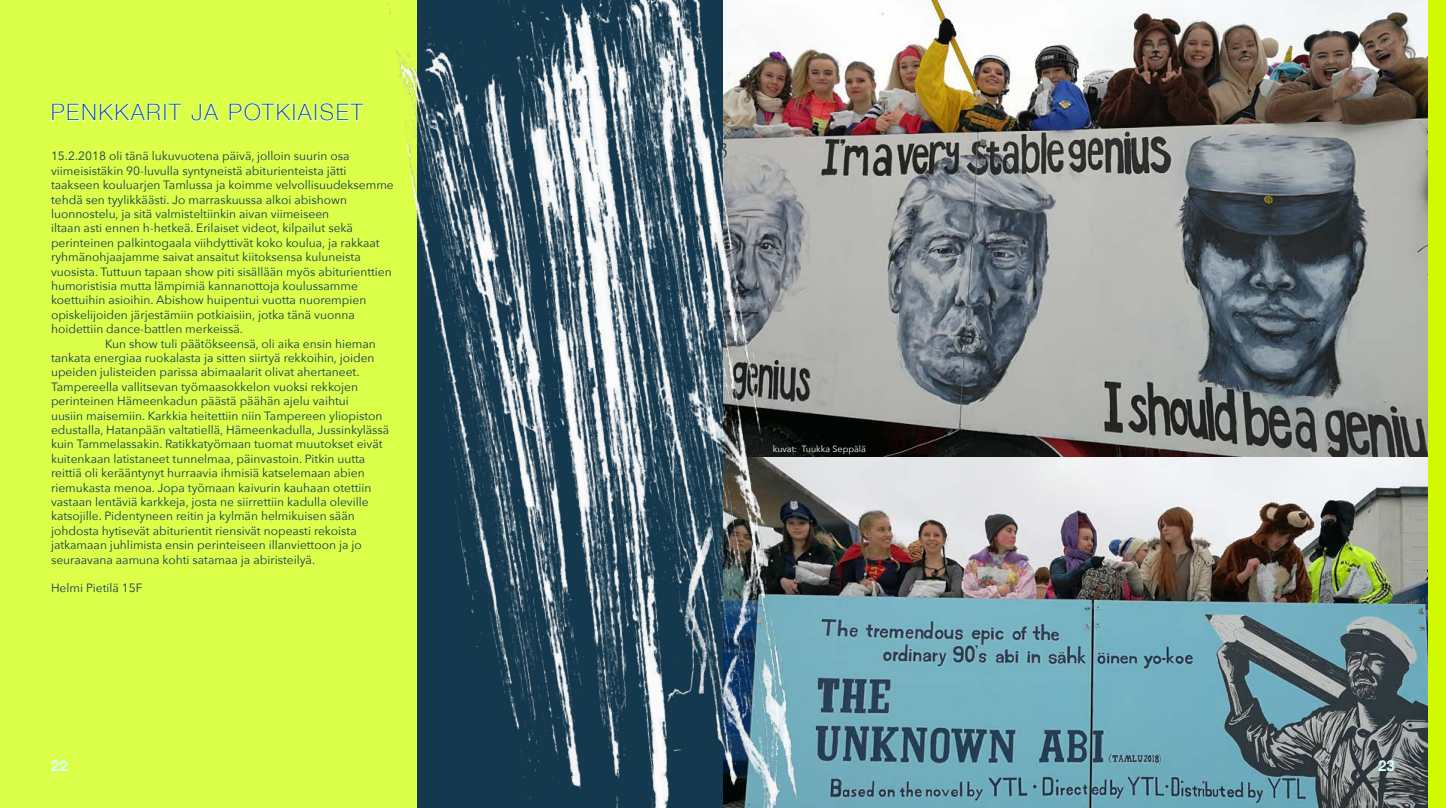
<style>
.page{position:relative;width:1446px;height:808px;background:#fff}
.page>*{position:absolute;margin:0;border:0;box-sizing:border-box;transform-origin:0 0}
.t1{font:100 22.5px "Helvetica Neue";letter-spacing:.1em;color:#14384e}
.t2{font:700 15px "Helvetica Neue";color:#d3ffff}
.t3{font:12px "Avenir Next";color:#14384e}
.t4{font:9px "Avenir Next";color:#fff}
</style>
<div class="page">
<img style="left:850px;top:0;width:578px;height:457px">
<img style="left:850px;top:457px;width:578px;height:351px">
<div style="left:0;top:0;width:417px;height:808px;background:#dcff49"></div>
<img style="left:388px;top:0;width:462px;height:808px">
<div style="left:1428px;top:0;width:18px;height:808px;background:#d1fa00"></div>
<svg style="left:51px;top:103px;width:131px;height:18px"></svg>
<svg style="left:191px;top:103px;width:29px;height:19px"></svg>
<svg style="left:229px;top:103px;width:135px;height:19px"></svg>
<h1 class="t1" style="left:51px;top:95px;width:313px">PENKKARIT JA POTKIAISET</h1>
<p class="t3" style="left:51px;top:146px;width:300px">15.2.2018 oli tänä lukuvuotena päivä, jolloin suurin osa</p>
<p class="t3" style="left:51px;top:160px;width:297px">viimeisistäkin 90-luvulla syntyneistä abiturienteista jätti</p>
<p class="t3" style="left:51px;top:175px;width:344px">taakseen kouluarjen Tamlussa ja koimme velvollisuudeksemme</p>
<p class="t3" style="left:51px;top:189px;width:297px">tehdä sen tyylikkäästi. Jo marraskuussa alkoi abishown</p>
<p class="t3" style="left:51px;top:204px;width:280px">luonnostelu, ja sitä valmisteltiinkin aivan viimeiseen</p>
<p class="t3" style="left:51px;top:218px;width:303px">iltaan asti ennen h-hetkeä. Erilaiset videot, kilpailut sekä</p>
<p class="t3" style="left:51px;top:232px;width:330px">perinteinen palkintogaala viihdyttivät koko koulua, ja rakkaat</p>
<p class="t3" style="left:51px;top:247px;width:311px">ryhmänohjaajamme saivat ansaitut kiitoksensa kuluneista</p>
<p class="t3" style="left:51px;top:261px;width:342px">vuosista. Tuttuun tapaan show piti sisällään myös abiturienttien</p>
<p class="t3" style="left:51px;top:276px;width:308px">humoristisia mutta lämpimiä kannanottoja koulussamme</p>
<p class="t3" style="left:51px;top:290px;width:317px">koettuihin asioihin. Abishow huipentui vuotta nuorempien</p>
<p class="t3" style="left:51px;top:304px;width:305px">opiskelijoiden järjestämiin potkiaisiin, jotka tänä vuonna</p>
<p class="t3" style="left:51px;top:319px;width:193px">hoidettiin dance-battlen merkeissä.</p>
<p class="t3" style="left:105px;top:333px;width:272px">Kun show tuli päätökseensä, oli aika ensin hieman</p>
<p class="t3" style="left:51px;top:348px;width:325px">tankata energiaa ruokalasta ja sitten siirtyä rekkoihin, joiden</p>
<p class="t3" style="left:51px;top:362px;width:310px">upeiden julisteiden parissa abimaalarit olivat ahertaneet.</p>
<p class="t3" style="left:51px;top:376px;width:308px">Tampereella vallitsevan työmaasokkelon vuoksi rekkojen</p>
<p class="t3" style="left:51px;top:391px;width:299px">perinteinen Hämeenkadun päästä päähän ajelu vaihtui</p>
<p class="t3" style="left:51px;top:405px;width:333px">uusiin maisemiin. Karkkia heitettiin niin Tampereen yliopiston</p>
<p class="t3" style="left:51px;top:420px;width:340px">edustalla, Hatanpään valtatiellä, Hämeenkadulla, Jussinkylässä</p>
<p class="t3" style="left:51px;top:434px;width:333px">kuin Tammelassakin. Ratikkatyömaan tuomat muutokset eivät</p>
<p class="t3" style="left:51px;top:448px;width:316px">kuitenkaan latistaneet tunnelmaa, päinvastoin. Pitkin uutta</p>
<p class="t3" style="left:51px;top:463px;width:315px">reittiä oli kerääntynyt hurraavia ihmisiä katselemaan abien</p>
<p class="t3" style="left:51px;top:477px;width:322px">riemukasta menoa. Jopa työmaan kaivurin kauhaan otettiin</p>
<p class="t3" style="left:51px;top:492px;width:319px">vastaan lentäviä karkkeja, josta ne siirrettiin kadulla oleville</p>
<p class="t3" style="left:51px;top:506px;width:305px">katsojille. Pidentyneen reitin ja kylmän helmikuisen sään</p>
<p class="t3" style="left:51px;top:520px;width:307px">johdosta hytisevät abiturientit riensivät nopeasti rekoista</p>
<p class="t3" style="left:51px;top:535px;width:312px">jatkamaan juhlimista ensin perinteiseen illanviettoon ja jo</p>
<p class="t3" style="left:51px;top:549px;width:266px">seuraavana aamuna kohti satamaa ja abiristeilyä.</p>
<p class="t3" style="left:51px;top:578px;width:93px">Helmi Pietilä 15F</p>
<p class="t4" style="left:773px;top:441px;width:95px">kuvat: Tuukka Seppälä</p>
<p class="t2" style="left:51px;top:753px;width:18px">22</p>
<p class="t2" style="left:1378px;top:754px;width:18px">23</p>
</div>
